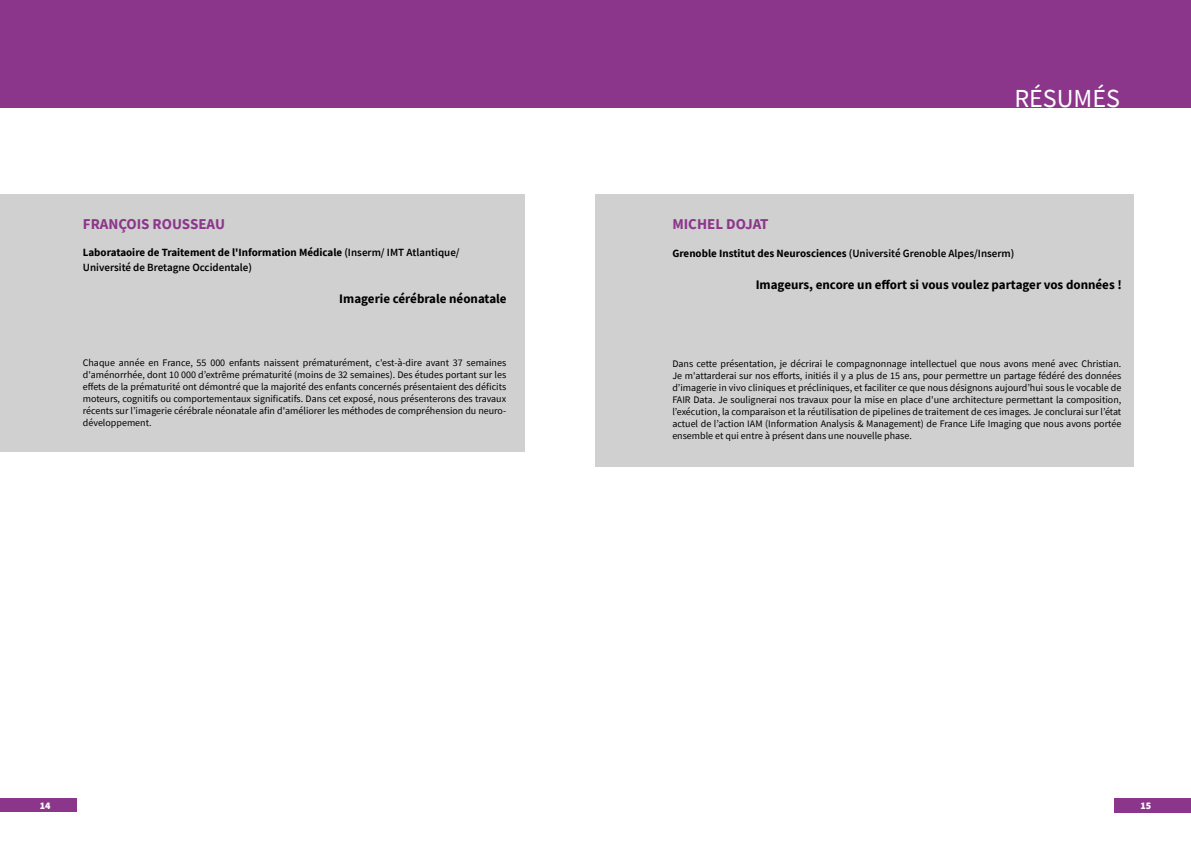
<style>
.page{position:relative;width:1191px;height:842px;background:#fff}
.page>*{position:absolute;margin:0;border:0;box-sizing:border-box;transform-origin:0 0}
.t1{font:26px "Source Sans Pro";color:#fff}
.t2{font:700 15px "Source Sans Pro";color:#8c368b}
.t3{font:700 13px "Source Sans Pro";color:#000}
.t4{font:600 11px/14.4px "Source Sans Pro";color:#000}
.t5{font:700 11px "Source Sans Pro";color:#000}
.t6{font:10px/12px "Source Sans Pro";color:#000;text-align:justify}
.t7{font:900 10px "Source Sans Pro";color:#fff}
.s1{font-weight:700}
.s2{font-weight:600}
</style>
<div class="page">
<div style="left:1114px;top:798px;width:77px;height:14px;background:#8c368b"></div>
<div style="left:0;top:798px;width:77px;height:14px;background:#8c368b"></div>
<div style="left:0;top:194px;width:524px;height:258px;background:#d0d0d0"></div>
<div style="left:0;top:0;width:1191px;height:107px;background:#8c368b"></div>
<div style="left:595px;top:194px;width:539px;height:272px;background:#d0d0d0"></div>
<h2 class="t2" style="left:83px;top:213px;width:144px">FRANÇOIS ROUSSEAU</h2>
<p class="t4" style="left:83px;top:245px;width:378px"><span class="s1">Laborataoire de Traitement de l'Information Médicale</span> (Inserm/ IMT Atlantique/<br>Université de Bretagne Occidentale)</p>
<h3 class="t3" style="left:339px;top:290px;width:169px">Imagerie cérébrale néonatale</h3>
<p class="t6" style="left:83px;top:357px;width:425px">Chaque année en France, 55 000 enfants naissent prématurément, c'est-à-dire avant 37 semaines d'aménorrhée, dont 10 000 d’extrême prématurité (moins de 32 semaines). Des études portant sur les effets de la prématurité ont démontré que la majorité des enfants concernés présentaient des déficits moteurs, cognitifs ou comportementaux significatifs. Dans cet exposé, nous présenterons des travaux récents sur l’imagerie cérébrale néonatale afin d'améliorer les méthodes de compréhension du neuro&shy;développement.</p>
<h1 class="t1" style="left:1014px;top:81px;width:107px">RÉSUMÉS</h1>
<h2 class="t2" style="left:672px;top:214px;width:98px">MICHEL DOJAT</h2>
<p class="t5" style="left:672px;top:246px;width:343px">Grenoble Institut des Neurosciences <span class="s2">(Université Grenoble Alpes/Inserm)</span></p>
<h3 class="t3" style="left:755px;top:276px;width:367px">Imageurs, encore un effort si vous voulez partager vos données !</h3>
<p class="t6" style="left:672px;top:357px;width:450px">Dans cette présentation, je décrirai le compagnonnage intellectuel que nous avons mené avec Christian.<br>Je m'attarderai sur nos efforts, initiés il y a plus de 15 ans, pour permettre un partage fédéré des données d’imagerie in vivo cliniques et précliniques, et faciliter ce que nous désignons aujourd’hui sous le vocable de FAIR Data. Je soulignerai nos travaux pour la mise en place d'une architecture permettant la composition, l’exécution, la comparaison et la réutilisation de pipelines de traitement de ces images. Je conclurai sur l’état actuel de l’action IAM (Information Analysis &amp; Management) de France Life Imaging que nous avons portée ensemble et qui entre à présent dans une nouvelle phase.</p>
<p class="t7" style="left:40px;top:799px;width:12px">14</p>
<p class="t7" style="left:1140px;top:799px;width:12px">15</p>
</div>
